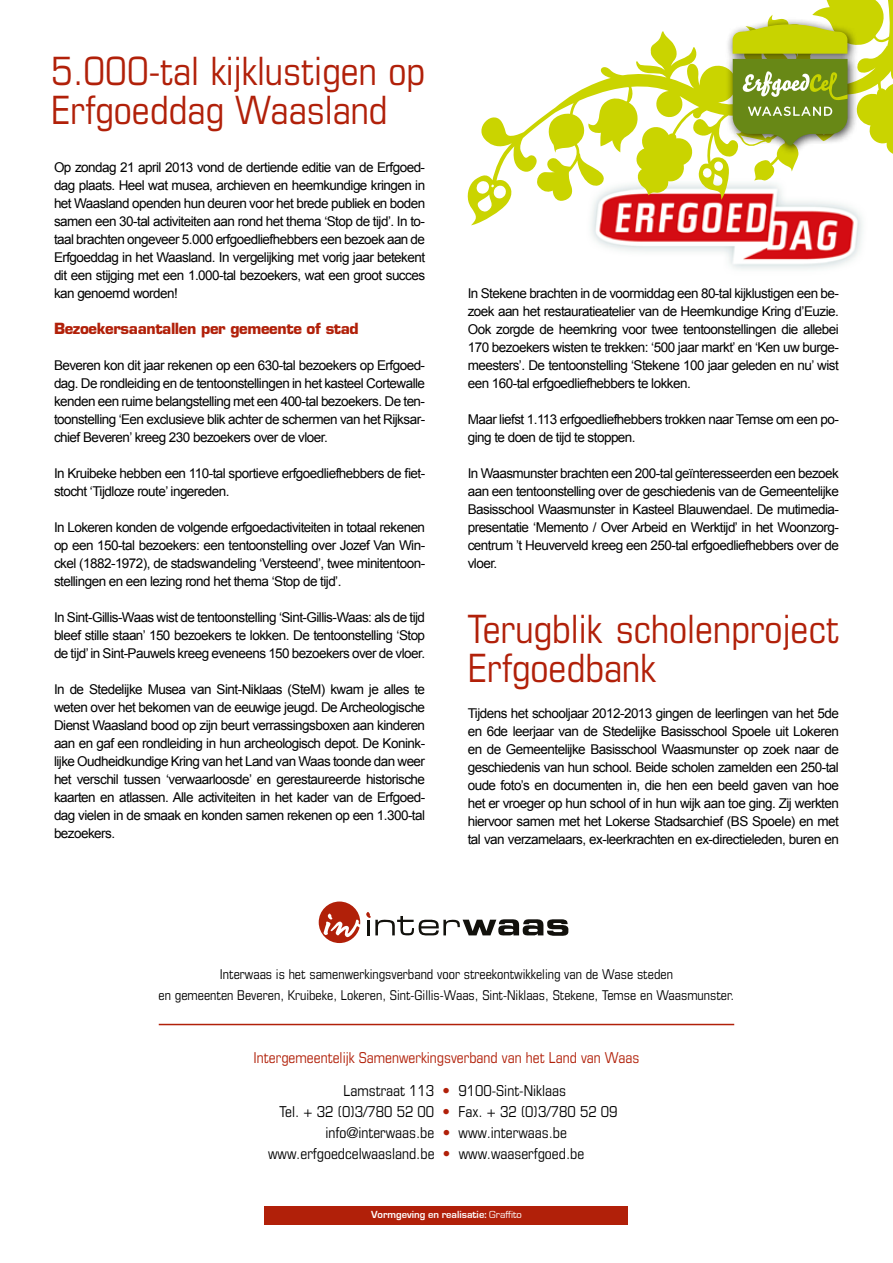
<style>
.page{position:relative;width:893px;height:1263px;background:#fff}
.page>*{position:absolute;margin:0;border:0;box-sizing:border-box;transform-origin:0 0}
.t1{font:condensed 39px/39px "Eurostile";color:#b12009}
.t2{font:condensed 15px "Eurostile";color:#000}
.t3{font:condensed 15px "Eurostile";color:#b12009}
.t4{font:700 15px "Eurostile";letter-spacing:-.025em;color:#b12009}
.t5{font:13.5px/18px "Arial";letter-spacing:-.04em;color:#000;text-align:justify}
.t6{font:condensed 13.5px/21px "Eurostile";color:#000;text-align:center}
.t7{font:700 10.65px "Eurostile";color:#fff}
.s1{color:#b12009}
.s2{font-weight:400}
</style>
<div class="page">
<svg style="left:366px;top:912px;width:203px;height:24px"></svg>
<svg style="left:319px;top:901px;width:41px;height:42px"></svg>
<hr style="left:159px;top:1024px;width:575px;height:1px;background:#b12009">
<div style="left:265px;top:1206px;width:363px;height:18px;background:#b12009"></div>
<img style="left:591px;top:225px;width:272px;height:44px">
<svg style="left:467px;top:0;width:426px;height:225px"></svg>
<div style="left:725px;top:17px;width:134px;height:139px;background:#000;opacity:.75"></div>
<svg style="left:733px;top:24px;width:114px;height:121px"></svg>
<h1 class="t1" style="left:51px;top:51px;width:376px">5.000-tal kijklustigen op<br>Erfgoeddag Waasland</h1>
<p class="t5" style="left:54px;top:158px;width:373px">Op zondag 21 april 2013 vond de dertiende editie van de Erfgoed&shy;dag plaats. Heel wat musea, archieven en heemkundige kringen in het Waasland openden hun deuren voor het brede publiek en boden samen een 30-tal activiteiten aan rond het thema ‘Stop de tijd’. In to&shy;taal brachten ongeveer 5.000 erfgoedliefhebbers een bezoek aan de Erfgoeddag in het Waasland. In vergelijking met vorig jaar betekent dit een stijging met een 1.000-tal bezoekers, wat een groot succes kan genoemd worden!</p>
<p class="t4" style="left:54px;top:319px;width:306px">Bezoekersaantallen per gemeente of stad</p>
<p class="t5" style="left:54px;top:356px;width:373px">Beveren kon dit jaar rekenen op een 630-tal bezoekers op Erfgoed&shy;dag. De rondleiding en de tentoonstellingen in het kasteel Cortewalle kenden een ruime belangstelling met een 400-tal bezoekers. De ten&shy;toonstelling ‘Een exclusieve blik achter de schermen van het Rijksar&shy;chief Beveren’ kreeg 230 bezoekers over de vloer.</p>
<p class="t5" style="left:54px;top:464px;width:373px">In Kruibeke hebben een 110-tal sportieve erfgoedliefhebbers de fiet&shy;stocht ‘Tijdloze route’ ingereden.</p>
<p class="t5" style="left:54px;top:518px;width:373px">In Lokeren konden de volgende erfgoedactiviteiten in totaal rekenen op een 150-tal bezoekers: een tentoonstelling over Jozef Van Win&shy;ckel (1882-1972), de stadswandeling ‘Versteend’, twee minitentoon&shy;stellingen en een lezing rond het thema ‘Stop de tijd’.</p>
<p class="t5" style="left:54px;top:608px;width:373px">In Sint-Gillis-Waas wist de tentoonstelling ‘Sint-Gillis-Waas: als de tijd bleef stille staan’ 150 bezoekers te lokken. De tentoonstelling ‘Stop de tijd’ in Sint-Pauwels kreeg eveneens 150 bezoekers over de vloer.</p>
<p class="t5" style="left:54px;top:680px;width:373px">In de Stedelijke Musea van Sint-Niklaas (SteM) kwam je alles te weten over het bekomen van de eeuwige jeugd. De Archeologische Dienst Waasland bood op zijn beurt verrassingsboxen aan kinderen aan en gaf een rondleiding in hun archeologisch depot. De Konink&shy;lijke Oudheidkundige Kring van het Land van Waas toonde dan weer het verschil tussen ‘verwaarloosde’ en gerestaureerde historische kaarten en atlassen. Alle activiteiten in het kader van de Erfgoed&shy;dag vielen in de smaak en konden samen rekenen op een 1.300-tal bezoekers.</p>
<p class="t5" style="left:468px;top:284px;width:373px">In Stekene brachten in de voormiddag een 80-tal kijklustigen een be&shy;zoek aan het restauratieatelier van de Heemkundige Kring d’Euzie.<br>Ook zorgde de heemkring voor twee tentoonstellingen die allebei 170 bezoekers wisten te trekken: ‘500 jaar markt’ en ‘Ken uw burge&shy;meesters’. De tentoonstelling ‘Stekene 100 jaar geleden en nu’ wist een 160-tal erfgoedliefhebbers te lokken.</p>
<p class="t5" style="left:468px;top:410px;width:373px">Maar liefst 1.113 erfgoedliefhebbers trokken naar Temse om een po&shy;ging te doen de tijd te stoppen.</p>
<p class="t5" style="left:468px;top:464px;width:373px">In Waasmunster brachten een 200-tal geïnteresseerden een bezoek aan een tentoonstelling over de geschiedenis van de Gemeentelijke Basisschool Waasmunster in Kasteel Blauwendael. De mutimedia&shy;presentatie ‘Memento / Over Arbeid en Werktijd’ in het Woonzorg&shy;centrum ’t Heuverveld kreeg een 250-tal erfgoedliefhebbers over de vloer.</p>
<h1 class="t1" style="left:468px;top:609px;width:373px">Terugblik scholenproject<br>Erfgoedbank</h1>
<p class="t5" style="left:468px;top:704px;width:373px">Tijdens het schooljaar 2012-2013 gingen de leerlingen van het 5de en 6de leerjaar van de Stedelijke Basisschool Spoele uit Lokeren en de Gemeentelijke Basisschool Waasmunster op zoek naar de geschiedenis van hun school. Beide scholen zamelden een 250-tal oude foto’s en documenten in, die hen een beeld gaven van hoe het er vroeger op hun school of in hun wijk aan toe ging. Zij werkten hiervoor samen met het Lokerse Stadsarchief (BS Spoele) en met tal van verzamelaars, ex-leerkrachten en ex-directieleden, buren en</p>
<p class="t6" style="left:159px;top:963px;width:577px">Interwaas is het samenwerkingsverband voor streekontwikkeling van de Wase steden<br>en gemeenten Beveren, Kruibeke, Lokeren, Sint-Gillis-Waas, Sint-Niklaas, Stekene, Temse en Waasmunster.</p>
<p class="t3" style="left:254px;top:1049px;width:387px">Intergemeentelijk Samenwerkingsverband van het Land van Waas</p>
<p class="t2" style="left:343px;top:1082px;width:224px">Lamstraat 113 <span class="s1">•</span> 9100-Sint-Niklaas</p>
<p class="t2" style="left:279px;top:1103px;width:340px">Tel. + 32 (0)3/780 52 00 <span class="s1">•</span> Fax. + 32 (0)3/780 52 09</p>
<p class="t2" style="left:325px;top:1124px;width:243px">info@interwaas.be <span class="s1">•</span> www.interwaas.be</p>
<p class="t2" style="left:268px;top:1145px;width:318px">www.erfgoedcelwaasland.be <span class="s1">•</span> www.waaserfgoed.be</p>
<p class="t7" style="left:371px;top:1209px;width:152px">Vormgeving en realisatie: <span class="s2">Graffito</span></p>
</div>
